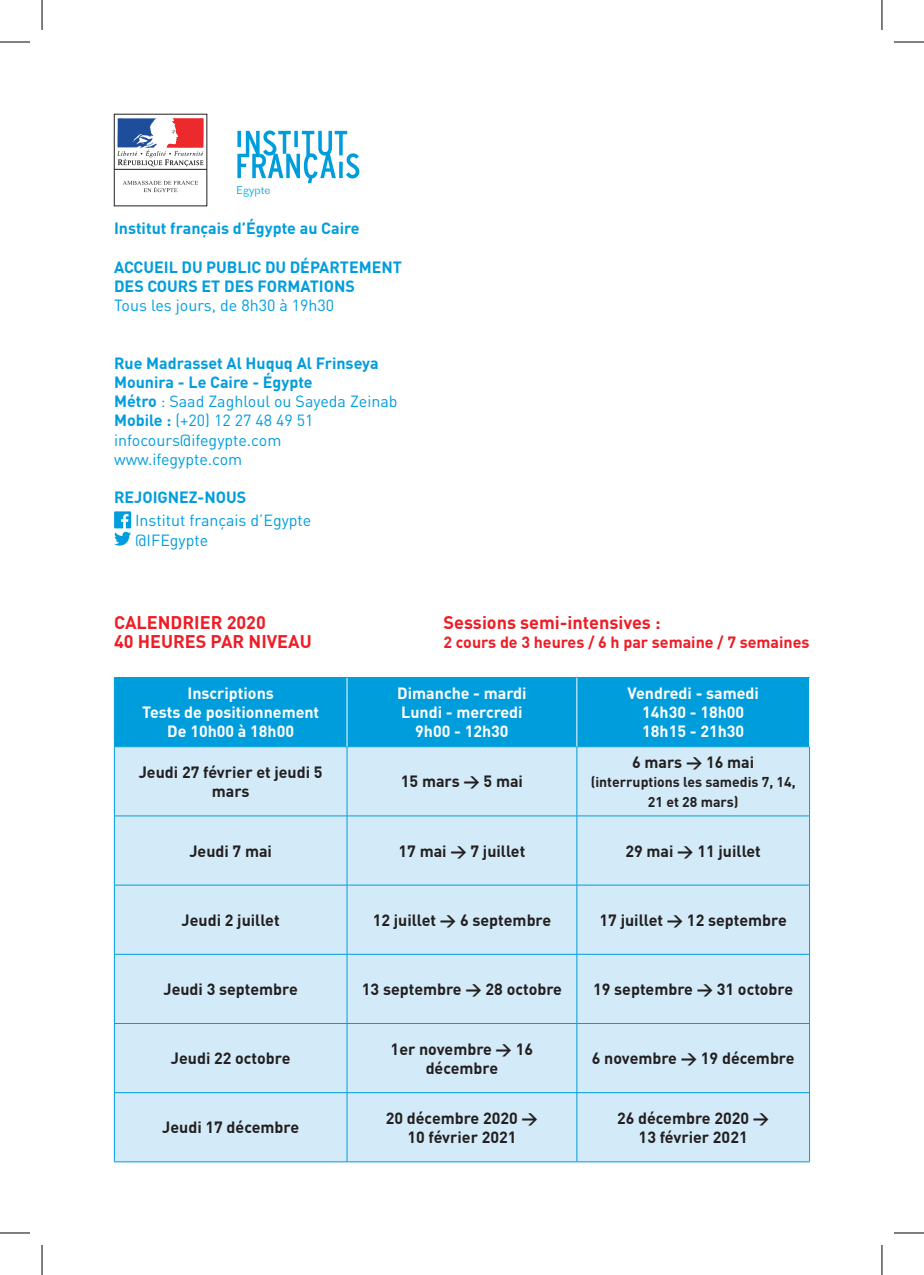
<style>
.page{position:relative;width:924px;height:1275px;background:#fff}
.page>*{position:absolute;margin:0;border:0;box-sizing:border-box;transform-origin:0 0}
.t1{font:700 18px/19.2px "DIN Pro";color:#ee1c25}
.t2{font:700 16px/19.2px "DIN Pro";color:#231f20;text-align:center}
.t3{font:16px/19.2px "DIN Pro";color:#009ddc}
.t4{font:700 16px/19.2px "DIN Pro";color:#fff;text-align:center}
.t5{font:700 16px/19.2px "DIN Pro";color:#009ddc}
.t6{font:700 16px "DIN Pro";color:#ee1c25}
.t7{font:700 14px/19.2px "DIN Pro";color:#231f20;text-align:center}
.t8{font:300 10.4px "Proto Grotesk";color:#00abe2}
.s1{font-weight:700}
</style>
<div class="page">
<div style="left:115px;top:678px;width:693px;height:68px;background:#009ddc"></div>
<div style="left:115px;top:747px;width:693px;height:414px;background:#d3ebf8"></div>
<hr style="left:114px;top:677px;width:233px;height:1px;background:#009ddc">
<hr style="left:114px;top:678px;width:1px;height:68px;background:#009ddc">
<hr style="left:347px;top:677px;width:229px;height:1px;background:#009ddc">
<hr style="left:576px;top:677px;width:233px;height:1px;background:#009ddc">
<hr style="left:114px;top:746px;width:233px;height:1px;background:#009ddc">
<hr style="left:114px;top:747px;width:1px;height:68px;background:#009ddc">
<hr style="left:347px;top:746px;width:229px;height:1px;background:#009ddc">
<hr style="left:346px;top:747px;width:1px;height:68px;background:#009ddc">
<hr style="left:576px;top:746px;width:233px;height:1px;background:#009ddc">
<hr style="left:576px;top:747px;width:1px;height:68px;background:#009ddc">
<hr style="left:808px;top:747px;width:1px;height:68px;background:#009ddc">
<hr style="left:114px;top:815px;width:233px;height:1px;background:#009ddc">
<hr style="left:114px;top:816px;width:1px;height:69px;background:#009ddc">
<hr style="left:347px;top:815px;width:229px;height:1px;background:#009ddc">
<hr style="left:346px;top:816px;width:1px;height:69px;background:#009ddc">
<hr style="left:576px;top:815px;width:233px;height:1px;background:#009ddc">
<hr style="left:576px;top:816px;width:1px;height:69px;background:#009ddc">
<hr style="left:808px;top:816px;width:1px;height:69px;background:#009ddc">
<hr style="left:114px;top:884px;width:233px;height:1px;background:#009ddc">
<hr style="left:114px;top:885px;width:1px;height:69px;background:#009ddc">
<hr style="left:347px;top:884px;width:229px;height:1px;background:#009ddc">
<hr style="left:346px;top:885px;width:1px;height:69px;background:#009ddc">
<hr style="left:576px;top:884px;width:233px;height:1px;background:#009ddc">
<hr style="left:576px;top:885px;width:1px;height:69px;background:#009ddc">
<hr style="left:808px;top:885px;width:1px;height:69px;background:#009ddc">
<hr style="left:114px;top:954px;width:233px;height:1px;background:#009ddc">
<hr style="left:114px;top:954px;width:1px;height:69px;background:#009ddc">
<hr style="left:347px;top:954px;width:229px;height:1px;background:#009ddc">
<hr style="left:346px;top:954px;width:1px;height:69px;background:#009ddc">
<hr style="left:576px;top:954px;width:233px;height:1px;background:#009ddc">
<hr style="left:576px;top:954px;width:1px;height:69px;background:#009ddc">
<hr style="left:808px;top:954px;width:1px;height:69px;background:#009ddc">
<hr style="left:114px;top:1023px;width:233px;height:1px;background:#009ddc">
<hr style="left:114px;top:1023px;width:1px;height:69px;background:#009ddc">
<hr style="left:347px;top:1023px;width:229px;height:1px;background:#009ddc">
<hr style="left:346px;top:1023px;width:1px;height:69px;background:#009ddc">
<hr style="left:576px;top:1023px;width:233px;height:1px;background:#009ddc">
<hr style="left:576px;top:1023px;width:1px;height:69px;background:#009ddc">
<hr style="left:808px;top:1023px;width:1px;height:69px;background:#009ddc">
<hr style="left:114px;top:1092px;width:233px;height:1px;background:#009ddc">
<hr style="left:114px;top:1093px;width:1px;height:68px;background:#009ddc">
<hr style="left:347px;top:1092px;width:229px;height:1px;background:#009ddc">
<hr style="left:346px;top:1093px;width:1px;height:68px;background:#009ddc">
<hr style="left:576px;top:1092px;width:233px;height:1px;background:#009ddc">
<hr style="left:576px;top:1093px;width:1px;height:68px;background:#009ddc">
<hr style="left:808px;top:1093px;width:1px;height:68px;background:#009ddc">
<hr style="left:114px;top:1161px;width:233px;height:1px;background:#009ddc">
<hr style="left:347px;top:1161px;width:229px;height:1px;background:#009ddc">
<hr style="left:576px;top:1161px;width:233px;height:1px;background:#009ddc">
<hr style="left:346px;top:678px;width:1px;height:68px;background:#fff">
<hr style="left:576px;top:678px;width:1px;height:68px;background:#fff">
<svg style="left:114px;top:511px;width:17px;height:34px"></svg>
<svg style="left:237px;top:130px;width:122px;height:53px"></svg>
<hr style="left:114px;top:169px;width:93px;height:1px;background:#231f20">
<svg style="left:123px;top:181px;width:75px;height:11px"></svg>
<svg style="left:117px;top:118px;width:86px;height:48px"></svg>
<hr style="left:0;top:42px;width:30px;height:1px;background:#000">
<hr style="left:893px;top:42px;width:30px;height:1px;background:#000">
<hr style="left:0;top:1232px;width:30px;height:1px;background:#000">
<hr style="left:893px;top:1232px;width:30px;height:1px;background:#000">
<hr style="left:42px;top:0;width:1px;height:30px;background:#000">
<hr style="left:42px;top:1245px;width:1px;height:30px;background:#000">
<hr style="left:881px;top:0;width:1px;height:30px;background:#000">
<hr style="left:881px;top:1245px;width:1px;height:30px;background:#000">
<p class="t8" style="left:236px;top:182px;width:35px">Egypte</p>
<p class="t5" style="left:114px;top:218px;width:247px">Institut français d’Égypte au Caire</p>
<p class="t5" style="left:114px;top:257px;width:289px">ACCUEIL DU PUBLIC DU DÉPARTEMENT<br>DES COURS ET DES FORMATIONS</p>
<p class="t3" style="left:114px;top:295px;width:221px">Tous les jours, de 8h30 à 19h30</p>
<p class="t3" style="left:114px;top:353px;width:285px"><span class="s1">Rue Madrasset Al Huquq Al Frinseya<br>Mounira - Le Caire - Égypte<br>Métro</span> : Saad Zaghloul ou Sayeda Zeinab<br><span class="s1">Mobile :</span> (+20) 12 27 48 49 51 infocours@ifegypte.com www.ifegypte.com</p>
<p class="t5" style="left:114px;top:487px;width:134px">REJOIGNEZ-NOUS</p>
<p class="t3" style="left:135px;top:511px;width:178px">Institut français d’Egypte @IFEgypte</p>
<p class="t1" style="left:114px;top:612px;width:199px">CALENDRIER 2020<br>40 HEURES PAR NIVEAU</p>
<p class="t1" style="left:443px;top:612px;width:218px">Sessions semi-intensives :</p>
<p class="t6" style="left:443px;top:631px;width:367px">2 cours de 3 heures / 6 h par semaine / 7 semaines</p>
<p class="t4" style="left:142px;top:683px;width:178px">Inscriptions<br>Tests de positionnement<br>De 10h00 à 18h00</p>
<p class="t4" style="left:397px;top:683px;width:131px">Dimanche - mardi<br>Lundi - mercredi<br>9h00 - 12h30</p>
<p class="t4" style="left:627px;top:683px;width:133px">Vendredi - samedi<br>14h30 - 18h00<br>18h15 - 21h30</p>
<p class="t2" style="left:139px;top:762px;width:185px">Jeudi 27 février et jeudi 5 mars</p>
<p class="t2" style="left:400px;top:771px;width:123px">15 mars → 5 mai</p>
<p class="t2" style="left:632px;top:752px;width:123px">6 mars → 16 mai</p>
<p class="t7" style="left:590px;top:772px;width:206px">(interruptions les samedis 7, 14,<br>21 et 28 mars)</p>
<p class="t2" style="left:189px;top:840px;width:84px">Jeudi 7 mai</p>
<p class="t2" style="left:398px;top:840px;width:128px">17 mai → 7 juillet</p>
<p class="t2" style="left:625px;top:840px;width:137px">29 mai → 11 juillet</p>
<p class="t2" style="left:181px;top:910px;width:99px">Jeudi 2 juillet</p>
<p class="t2" style="left:372px;top:910px;width:180px">12 juillet → 6 septembre</p>
<p class="t2" style="left:599px;top:910px;width:189px">17 juillet → 12 septembre</p>
<p class="t2" style="left:163px;top:979px;width:136px">Jeudi 3 septembre</p>
<p class="t2" style="left:362px;top:979px;width:201px">13 septembre → 28 octobre</p>
<p class="t2" style="left:593px;top:979px;width:201px">19 septembre → 31 octobre</p>
<p class="t2" style="left:171px;top:1048px;width:121px">Jeudi 22 octobre</p>
<p class="t2" style="left:390px;top:1038px;width:144px">1er novembre → 16 décembre</p>
<p class="t2" style="left:591px;top:1048px;width:204px">6 novembre → 19 décembre</p>
<p class="t2" style="left:162px;top:1117px;width:138px">Jeudi 17 décembre</p>
<p class="t2" style="left:385px;top:1107px;width:154px">20 décembre 2020 →<br>10 février 2021</p>
<p class="t2" style="left:616px;top:1107px;width:154px">26 décembre 2020 →<br>13 février 2021</p>
</div>
